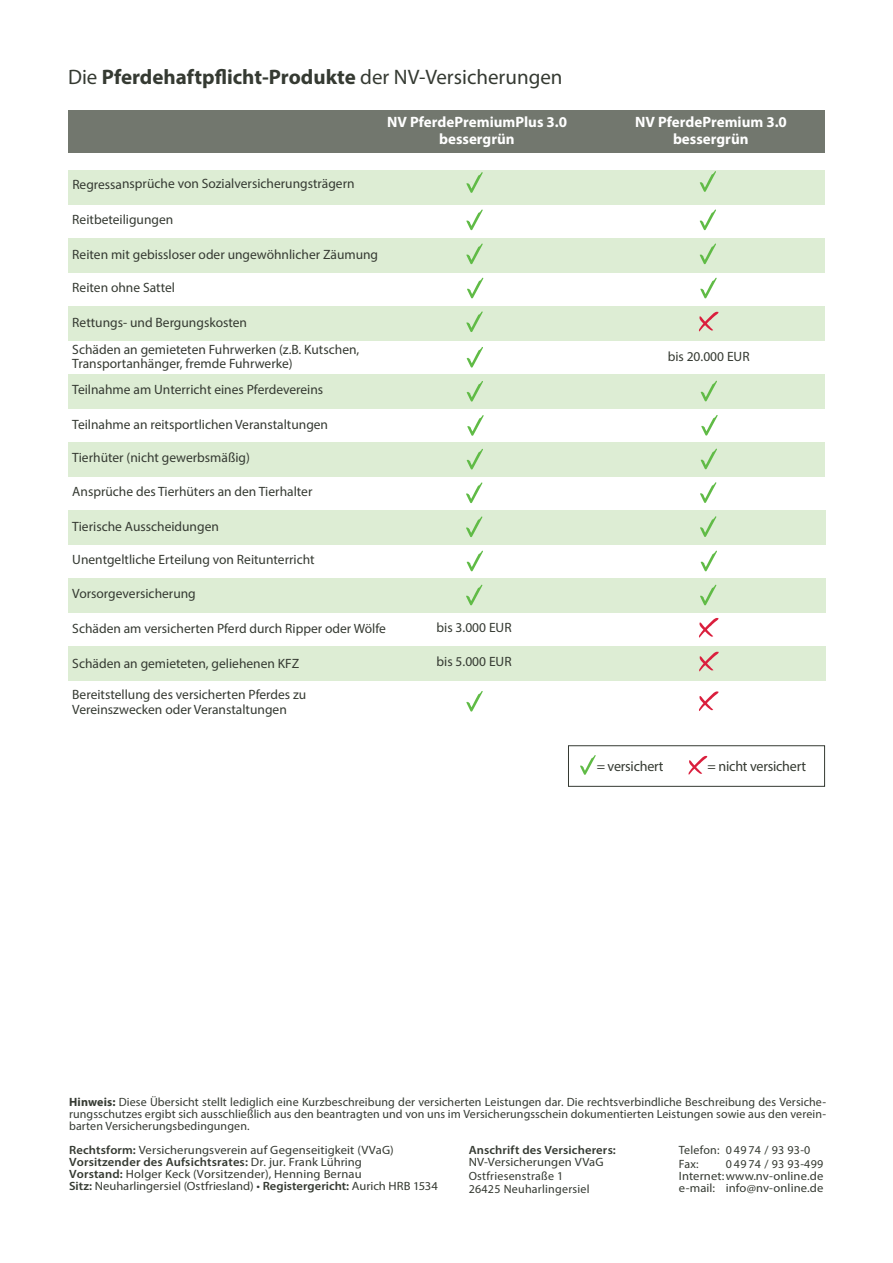
<style>
.page{position:relative;width:893px;height:1263px;background:#fff}
.page>*{position:absolute;margin:0;border:0;box-sizing:border-box;transform-origin:0 0}
.t1{font:700 21px "Myriad Pro";color:#353a32}
.t2{font:700 15px/17.2px "Myriad Pro";color:#fff;text-align:center}
.t3{font:14.4px "Myriad Pro";letter-spacing:-.015em;color:#353a32}
.t4{font:13.5px/15px "Myriad Pro";color:#353a32}
.t5{font:12px/12px "Myriad Pro";letter-spacing:.01em;color:#353a32;text-align:justify}
.t6{font:12px/11.9px "Myriad Pro";letter-spacing:.01em;color:#353a32;scale:1.05 1}
.t7{font:600 12px "Myriad Pro";letter-spacing:.01em;color:#353a32;scale:1.05 1}
.s1{font-weight:400}
.s2{font-weight:700}
.s3{font-weight:600}
</style>
<div class="page">
<div style="left:68px;top:442px;width:757px;height:34px;background:#ddedd4"></div>
<div style="left:68px;top:170px;width:757px;height:34px;background:#ddedd4"></div>
<div style="left:68px;top:238px;width:757px;height:34px;background:#ddedd4"></div>
<div style="left:68px;top:306px;width:757px;height:34px;background:#ddedd4"></div>
<div style="left:68px;top:374px;width:757px;height:34px;background:#ddedd4"></div>
<div style="left:68px;top:646px;width:757px;height:34px;background:#ddedd4"></div>
<div style="left:68px;top:510px;width:757px;height:34px;background:#ddedd4"></div>
<div style="left:68px;top:578px;width:757px;height:34px;background:#ddedd4"></div>
<div style="left:68px;top:111px;width:757px;height:42px;background:#72776e"></div>
<svg style="left:699px;top:618px;width:19px;height:19px"></svg>
<svg style="left:699px;top:691px;width:19px;height:20px"></svg>
<svg style="left:699px;top:652px;width:20px;height:19px"></svg>
<svg style="left:699px;top:312px;width:19px;height:19px"></svg>
<svg style="left:466px;top:691px;width:17px;height:20px"></svg>
<svg style="left:467px;top:551px;width:16px;height:20px"></svg>
<svg style="left:466px;top:482px;width:16px;height:21px"></svg>
<svg style="left:466px;top:516px;width:16px;height:21px"></svg>
<svg style="left:466px;top:585px;width:16px;height:20px"></svg>
<svg style="left:467px;top:415px;width:17px;height:21px"></svg>
<svg style="left:467px;top:347px;width:16px;height:21px"></svg>
<svg style="left:467px;top:381px;width:16px;height:21px"></svg>
<svg style="left:467px;top:449px;width:16px;height:20px"></svg>
<svg style="left:466px;top:311px;width:17px;height:21px"></svg>
<svg style="left:467px;top:278px;width:16px;height:20px"></svg>
<svg style="left:466px;top:210px;width:17px;height:20px"></svg>
<svg style="left:466px;top:244px;width:17px;height:20px"></svg>
<svg style="left:701px;top:551px;width:16px;height:20px"></svg>
<svg style="left:700px;top:482px;width:16px;height:21px"></svg>
<svg style="left:700px;top:516px;width:16px;height:21px"></svg>
<svg style="left:700px;top:585px;width:16px;height:20px"></svg>
<svg style="left:701px;top:415px;width:17px;height:21px"></svg>
<svg style="left:701px;top:381px;width:16px;height:20px"></svg>
<svg style="left:701px;top:449px;width:16px;height:20px"></svg>
<svg style="left:700px;top:278px;width:17px;height:20px"></svg>
<svg style="left:700px;top:210px;width:16px;height:20px"></svg>
<svg style="left:700px;top:244px;width:16px;height:20px"></svg>
<svg style="left:688px;top:756px;width:19px;height:19px"></svg>
<svg style="left:580px;top:755px;width:16px;height:20px"></svg>
<div style="left:568px;top:745px;width:257px;height:42px;border:1px solid #353a32"></div>
<svg style="left:466px;top:172px;width:17px;height:21px"></svg>
<svg style="left:700px;top:171px;width:16px;height:21px"></svg>
<p class="t1" style="left:68px;top:63px;width:496px"><span class="s1">Die</span> Pferdehaftpflicht-Produkte <span class="s1">der NV-Versicherungen</span></p>
<p class="t2" style="left:387px;top:113px;width:181px">NV PferdePremiumPlus 3.0 bessergrün</p>
<p class="t2" style="left:635px;top:113px;width:153px">NV PferdePremium 3.0 bessergrün</p>
<p class="t4" style="left:72px;top:176px;width:284px">Regressansprüche von Sozialversicherungsträgern</p>
<p class="t4" style="left:72px;top:212px;width:103px">Reitbeteiligungen</p>
<p class="t4" style="left:72px;top:246px;width:307px">Reiten mit gebissloser oder ungewöhnlicher Zäumung</p>
<p class="t4" style="left:72px;top:280px;width:104px">Reiten ohne Sattel</p>
<p class="t4" style="left:72px;top:314px;width:176px">Rettungs- und Bergungskosten</p>
<p class="t4" style="left:72px;top:341px;width:289px">Schäden an gemieteten Fuhrwerken (z.B. Kutschen,</p>
<p class="t4" style="left:72px;top:355px;width:222px">Transportanhänger, fremde Fuhrwerke)</p>
<p class="t4" style="left:72px;top:382px;width:253px">Teilnahme am Unterricht eines Pferdevereins</p>
<p class="t4" style="left:72px;top:416px;width:257px">Teilnahme an reitsportlichen Veranstaltungen</p>
<p class="t4" style="left:72px;top:449px;width:179px">Tierhüter (nicht gewerbsmäßig)</p>
<p class="t4" style="left:72px;top:484px;width:242px">Ansprüche des Tierhüters an den Tierhalter</p>
<p class="t4" style="left:72px;top:519px;width:148px">Tierische Ausscheidungen</p>
<p class="t4" style="left:72px;top:552px;width:244px">Unentgeltliche Erteilung von Reitunterricht</p>
<p class="t4" style="left:72px;top:586px;width:125px">Vorsorgeversicherung</p>
<p class="t4" style="left:72px;top:620px;width:315px">Schäden am versicherten Pferd durch Ripper oder Wölfe</p>
<p class="t4" style="left:72px;top:655px;width:228px">Schäden an gemieteten, geliehenen KFZ</p>
<p class="t4" style="left:72px;top:687px;width:235px">Bereitstellung des versicherten Pferdes zu<br>Vereinszwecken oder Veranstaltungen</p>
<p class="t4" style="left:437px;top:620px;width:77px">bis 3.000 EUR</p>
<p class="t4" style="left:437px;top:654px;width:77px">bis 5.000 EUR</p>
<p class="t4" style="left:668px;top:349px;width:83px">bis 20.000 EUR</p>
<p class="t3" style="left:597px;top:757px;width:68px">= versichert</p>
<p class="t3" style="left:708px;top:758px;width:100px">= nicht versichert</p>
<p class="t5" style="left:69px;top:1096px;width:758px"><span class="s2">Hinweis:</span> Diese Übersicht stellt lediglich eine Kurzbeschreibung der versicherten Leistungen dar. Die rechtsverbindliche Beschreibung des Versiche&shy;rungsschutzes ergibt sich ausschließlich aus den beantragten und von uns im Versicherungsschein dokumentierten Leistungen sowie aus den verein&shy;barten Versicherungsbedingungen.</p>
<p class="t6" style="left:69px;top:1144px;width:353px"><span class="s3">Rechtsform:</span> Versicherungsverein auf Gegenseitigkeit (VVaG)<br><span class="s3">Vorsitzender des Aufsichtsrates:</span> Dr. jur. Frank Lühring<br><span class="s3">Vorstand:</span> Holger Keck (Vorsitzender), Henning Bernau<br><span class="s3">Sitz:</span> Neuharlingersiel (Ostfriesland) • <span class="s3">Registergericht:</span> Aurich HRB 1534</p>
<p class="t7" style="left:469px;top:1142px;width:142px">Anschrift des Versicherers:</p>
<p class="t5" style="left:679px;top:1144px;width:133px">Telefon: 0 49 74 / 93 93-0</p>
<p class="t5" style="left:679px;top:1157px;width:21px">Fax:</p>
<p class="t5" style="left:726px;top:1157px;width:99px">0 49 74 / 93 93-499</p>
<p class="t6" style="left:679px;top:1170px;width:139px">Internet:www.nv-online.de</p>
<p class="t6" style="left:679px;top:1182px;width:139px">e-mail: info@nv-online.de</p>
<p class="t6" style="left:469px;top:1156px;width:130px">NV-Versicherungen VVaG</p>
<p class="t5" style="left:469px;top:1169px;width:96px">Ostfriesenstraße 1</p>
<p class="t5" style="left:469px;top:1183px;width:122px">26425 Neuharlingersiel</p>
</div>
